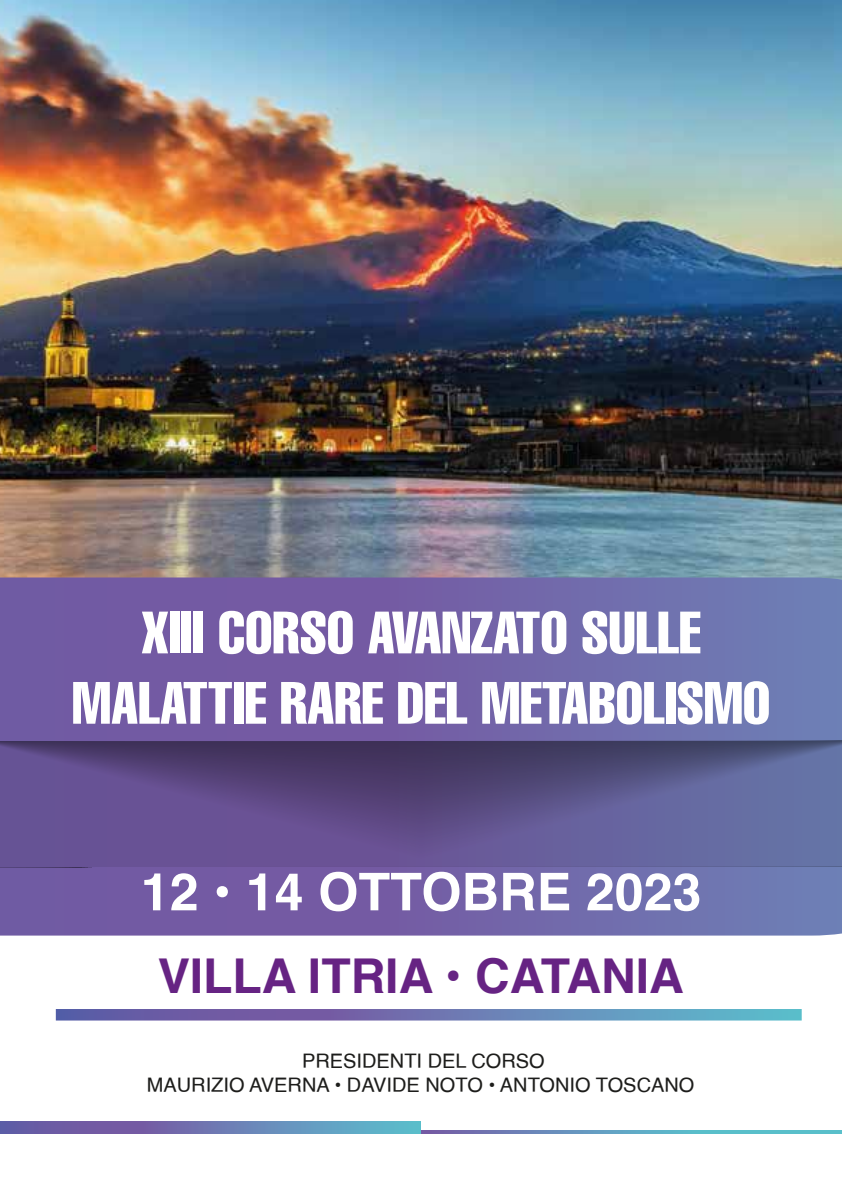
<style>
.page{position:relative;width:842px;height:1191px;background:#fff}
.page>*{position:absolute;margin:0;border:0;box-sizing:border-box;transform-origin:0 0}
.t1{font:extra-condensed 58.6px/70.4px "Helvetica";color:#fff;text-align:center}
.t2{font:700 52px "Helvetica";color:#fff}
.t3{font:700 48px "Helvetica";color:#662383}
.t4{font:20px/24px "Helvetica";color:#1d1d1b;text-align:center}
</style>
<div class="page">
<img style="left:0;top:0;width:842px;height:577px">
<svg style="left:0;top:577px;width:842px;height:358px;background:#7164a8"></svg>
<svg style="left:421px;top:1130px;width:421px;height:3px"></svg>
<svg style="left:0;top:1122px;width:421px;height:11px;background:#697eb3"></svg>
<svg style="left:0;top:740px;width:842px;height:127px;background:#5c5289"></svg>
<h1 class="t1" style="left:72px;top:596px;width:700px">XIII CORSO AVANZATO SULLE<br>MALATTIE RARE DEL METABOLISMO</h1>
<h2 class="t2" style="left:141px;top:850px;width:562px">12 • 14 OTTOBRE 2023</h2>
<h3 class="t3" style="left:158px;top:937px;width:528px">VILLA ITRIA • CATANIA</h3>
<p class="t4" style="left:147px;top:1049px;width:549px">PRESIDENTI DEL CORSO<br>MAURIZIO AVERNA • DAVIDE NOTO • ANTONIO TOSCANO</p>
</div>
